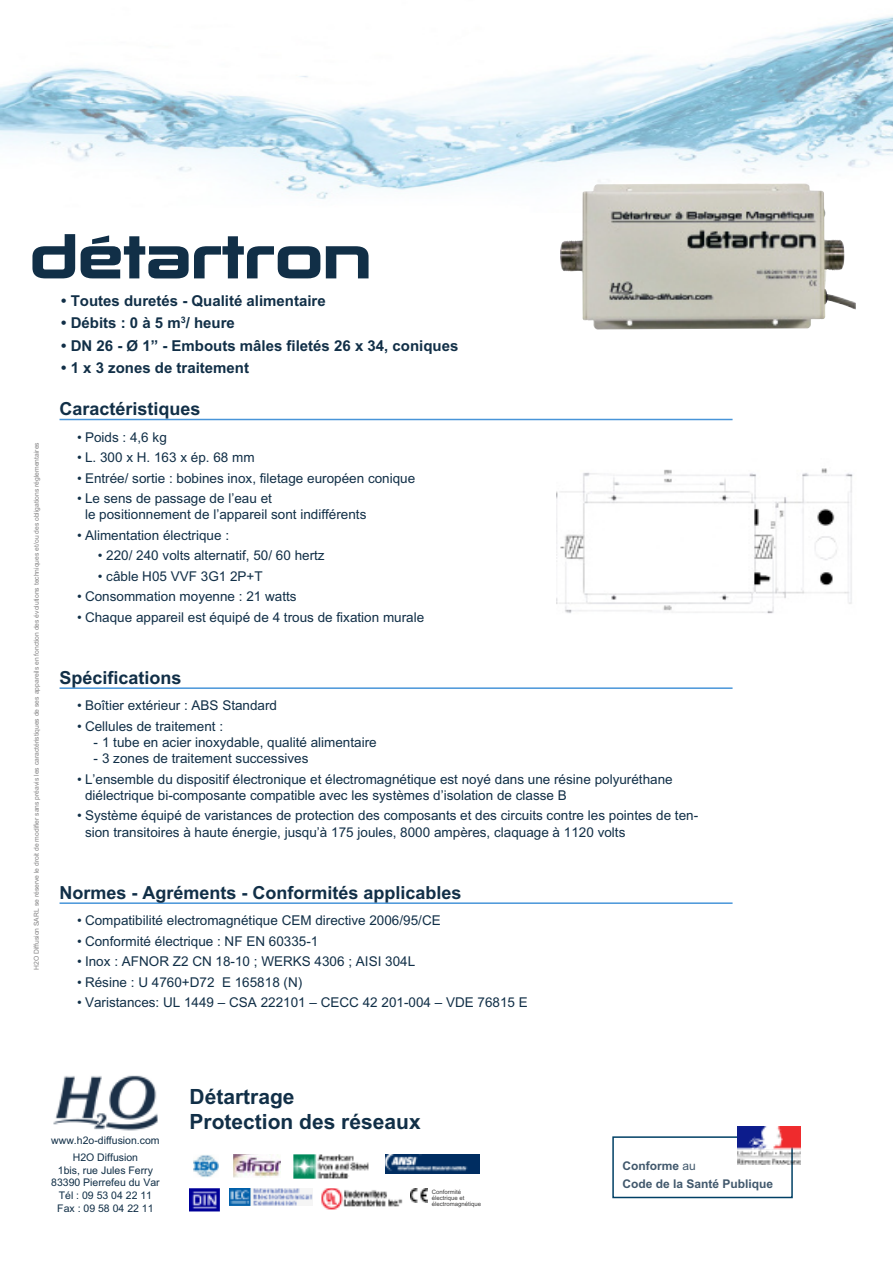
<style>
.page{position:relative;width:893px;height:1263px;background:#fff}
.page>*{position:absolute;margin:0;border:0;box-sizing:border-box;transform-origin:0 0}
.t1{font:54px "Korataki";color:#112f47}
.t2{font:700 21px/25.2px "Arial";color:#112f47}
.t3{font:700 18px "Arial";color:#112f47}
.t4{font:700 15px "Arial";color:#112f47}
.t5{font:13.5px/16.2px "Arial";color:#112f47}
.t6{font:700 12px/18px "Arial";color:#41586c}
.t7{font:10.5px/12.6px "Arial";color:#112f47;text-align:center}
.t8{font:6.75px "Arial";color:#848384}
.t9{font:6px/6px "Arial";color:#3d3c3c}
.s1{font-weight:400}
</style>
<div class="page">
<hr style="left:60px;top:419px;width:673px;height:1px;background:#4895d9">
<hr style="left:60px;top:687px;width:673px;height:2px;background:#4895d9">
<hr style="left:60px;top:902px;width:673px;height:2px;background:#4895d9">
<img style="left:234px;top:1155px;width:47px;height:22px">
<img style="left:294px;top:1155px;width:75px;height:23px">
<img style="left:385px;top:1155px;width:95px;height:18px">
<img style="left:190px;top:1188px;width:30px;height:23px">
<img style="left:229px;top:1188px;width:84px;height:18px">
<img style="left:321px;top:1188px;width:82px;height:21px">
<img style="left:410px;top:1188px;width:18px;height:14px">
<img style="left:193px;top:1155px;width:26px;height:23px">
<img style="left:53px;top:1075px;width:105px;height:56px">
<div style="left:612px;top:1136px;width:181px;height:62px;border:2px solid #004065"></div>
<img style="left:737px;top:1127px;width:63px;height:37px">
<img style="left:0;top:16px;width:893px;height:183px">
<img style="left:560px;top:183px;width:296px;height:146px">
<img style="left:556px;top:468px;width:297px;height:146px">
<h1 class="t1" style="left:30px;top:224px;width:343px">détartron</h1>
<p class="t8" style="left:33px;top:970px;width:529px;rotate:-90deg">H2O Diffusion SARL se réserve le droit de modifier sans préavis les caractéristiques de ses appareils en fonction des évolutions techniques et/ou des obligations réglementaires</p>
<p class="t4" style="left:61px;top:292px;width:266px">• Toutes duretés - Qualité alimentaire</p>
<p class="t4" style="left:61px;top:314px;width:175px">• Débits : 0 à 5 m<sup>3</sup>/ heure</p>
<p class="t4" style="left:61px;top:337px;width:399px">• DN 26 - Ø 1” - Embouts mâles filetés 26 x 34, coniques</p>
<p class="t4" style="left:61px;top:359px;width:189px">• 1 x 3 zones de traitement</p>
<h3 class="t3" style="left:60px;top:398px;width:143px">Caractéristiques</h3>
<p class="t5" style="left:77px;top:429px;width:91px">• Poids : 4,6 kg</p>
<p class="t5" style="left:77px;top:449px;width:179px">• L. 300 x H. 163 x ép. 68 mm</p>
<p class="t5" style="left:77px;top:470px;width:340px">• Entrée/ sortie : bobines inox, filetage européen conique</p>
<p class="t5" style="left:85px;top:490px;width:283px;text-indent:-8px">• Le sens de passage de l’eau et<br>le positionnement de l’appareil sont indifférents</p>
<p class="t5" style="left:77px;top:527px;width:153px">• Alimentation électrique :</p>
<p class="t5" style="left:98px;top:547px;width:228px">• 220/ 240 volts alternatif, 50/ 60 hertz</p>
<p class="t5" style="left:98px;top:568px;width:166px">• câble H05 VVF 3G1 2P+T</p>
<p class="t5" style="left:77px;top:588px;width:221px">• Consommation moyenne : 21 watts</p>
<p class="t5" style="left:77px;top:609px;width:349px">• Chaque appareil est équipé de 4 trous de fixation murale</p>
<h3 class="t3" style="left:60px;top:667px;width:124px">Spécifications</h3>
<p class="t5" style="left:77px;top:698px;width:201px">• Boîtier extérieur : ABS Standard</p>
<p class="t5" style="left:77px;top:718px;width:147px">• Cellules de traitement :</p>
<p class="t5" style="left:94px;top:734px;width:285px">- 1 tube en acier inoxydable, qualité alimentaire</p>
<p class="t5" style="left:94px;top:750px;width:216px">- 3 zones de traitement successives</p>
<p class="t5" style="left:85px;top:771px;width:589px;text-indent:-8px">• L’ensemble du dispositif électronique et électromagnétique est noyé dans une résine polyuréthane diélectrique bi-composante compatible avec les systèmes d’isolation de classe B</p>
<p class="t5" style="left:85px;top:808px;width:615px;text-indent:-8px">• Système équipé de varistances de protection des composants et des circuits contre les pointes de ten&shy;sion transitoires à haute énergie, jusqu’à 175 joules, 8000 ampères, claquage à 1120 volts</p>
<h3 class="t3" style="left:60px;top:882px;width:404px">Normes - Agréments - Conformités applicables</h3>
<p class="t5" style="left:77px;top:913px;width:365px">• Compatibilité electromagnétique CEM directive 2006/95/CE</p>
<p class="t5" style="left:77px;top:933px;width:243px">• Conformité électrique : NF EN 60335-1</p>
<p class="t5" style="left:77px;top:954px;width:339px">• Inox : AFNOR Z2 CN 18-10 ; WERKS 4306 ; AISI 304L</p>
<p class="t5" style="left:77px;top:974px;width:227px">• Résine : U 4760+D72 E 165818 (N)</p>
<p class="t5" style="left:77px;top:994px;width:452px">• Varistances: UL 1449 – CSA 222101 – CECC 42 201-004 – VDE 76815 E</p>
<p class="t7" style="left:51px;top:1132px;width:110px;line-height:16.8px">www.h2o-diffusion.com<br>H2O Diffusion</p>
<p class="t7" style="left:51px;top:1164px;width:110px">1bis, rue Jules Ferry<br>83390 Pierrefeu du Var<br>Tél : 09 53 04 22 11<br>Fax : 09 58 04 22 11</p>
<h2 class="t2" style="left:190px;top:1084px;width:233px">Détartrage<br>Protection des réseaux</h2>
<p class="t9" style="left:432px;top:1188px;width:51px">Conformité électrique et électromagnétique</p>
<p class="t6" style="left:622px;top:1157px;width:152px">Conforme <span class="s1">au<br></span>Code de la Santé Publique</p>
</div>
